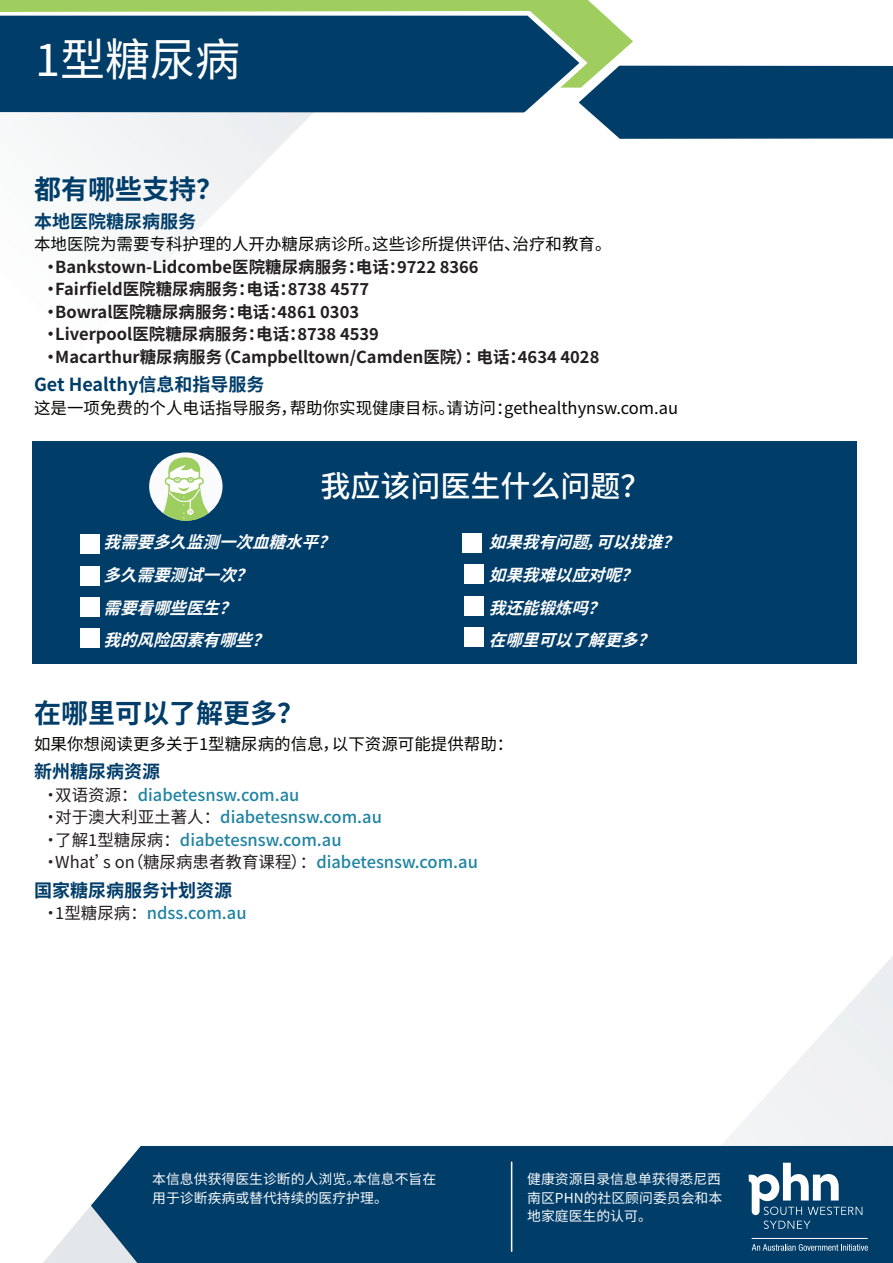
<style>
.page{position:relative;width:893px;height:1263px;background:#fff}
.page>*{position:absolute;margin:0;border:0;box-sizing:border-box;transform-origin:0 0}
.t1{font:45px "Noto Sans SC";color:#fff}
.t2{font:500 30px "Noto Sans SC";color:#fff}
.t3{font:700 27px "Noto Sans SC";color:#003d69}
.t4{font:700 18px "Noto Sans SC";color:#003d69}
.t5{font:700 16.5px "Noto Sans SC";color:#231f20}
.t6{font:16.5px "Noto Sans SC";color:#040503}
.t7{font:500 16.5px "Noto Sans SC";color:#2084a2}
.t8{font:italic 700 16.5px "Noto Sans SC";color:#fff}
.t9{font:16.5px "Noto Sans SC";color:#231f20}
.t10{font:13.8px/18.3px "Noto Sans SC";color:#fafbfb}
.s1{font-weight:400;color:#231f20}
.s2{font-weight:500;color:#2084a2}
</style>
<div class="page">
<svg style="left:721px;top:956px;width:172px;height:190px"></svg>
<svg style="left:43px;top:1206px;width:48px;height:57px"></svg>
<div style="left:91px;top:1146px;width:802px;height:117px;background:#003d69"></div>
<svg style="left:749px;top:1163px;width:113px;height:66px"></svg>
<svg style="left:752px;top:1244px;width:116px;height:7px"></svg>
<hr style="left:511px;top:1162px;width:1px;height:90px;background:#fff">
<svg style="left:33px;top:114px;width:279px;height:134px"></svg>
<div style="left:588px;top:66px;width:305px;height:73px;background:#003d69"></div>
<svg style="left:0;top:0;width:634px;height:88px"></svg>
<svg style="left:0;top:11px;width:588px;height:103px;fill:#003d69"></svg>
<div style="left:33px;top:441px;width:824px;height:222px;background:#003d69"></div>
<div style="left:149px;top:452px;width:74px;height:68px;background:#fbfbfd;border-radius:50%"></div>
<svg style="left:161px;top:456px;width:49px;height:65px"></svg>
<div style="left:80px;top:534px;width:20px;height:20px;background:#fff"></div>
<div style="left:80px;top:566px;width:20px;height:20px;background:#fff"></div>
<div style="left:80px;top:597px;width:20px;height:19px;background:#fff"></div>
<div style="left:80px;top:628px;width:20px;height:20px;background:#fff"></div>
<div style="left:462px;top:533px;width:20px;height:20px;background:#fff"></div>
<div style="left:464px;top:565px;width:19px;height:19px;background:#fff"></div>
<div style="left:464px;top:596px;width:19px;height:20px;background:#fff"></div>
<div style="left:464px;top:627px;width:19px;height:20px;background:#fff"></div>
<p class="t1" style="left:35px;top:34px;width:206px">1型糖尿病</p>
<p class="t3" style="left:34px;top:174px;width:190px">都有哪些支持？</p>
<p class="t4" style="left:34px;top:211px;width:163px">本地医院糖尿病服务</p>
<p class="t6" style="left:34px;top:235px;width:579px">本地医院为需要专科护理的人开办糖尿病诊所。这些诊所提供评估、治疗和教育。</p>
<p class="t5" style="left:43px;top:257px;width:438px">•Bankstown‑Lidcombe医院糖尿病服务：电话：9722 8366</p>
<p class="t5" style="left:43px;top:280px;width:328px">•Fairfield医院糖尿病服务：电话：8738 4577</p>
<p class="t5" style="left:43px;top:302px;width:318px">•Bowral医院糖尿病服务：电话：4861 0303</p>
<p class="t5" style="left:43px;top:325px;width:338px">•Liverpool医院糖尿病服务：电话：8738 4539</p>
<p class="t5" style="left:43px;top:347px;width:558px">•Macarthur糖尿病服务（Campbelltown/Camden医院）：电话：4634 4028</p>
<p class="t4" style="left:34px;top:374px;width:232px">Get Healthy信息和指导服务</p>
<p class="t6" style="left:34px;top:398px;width:646px">这是一项免费的个人电话指导服务，帮助你实现健康目标。请访问：gethealthynsw.com.au</p>
<p class="t2" style="left:320px;top:469px;width:332px">我应该问医生什么问题？</p>
<p class="t8" style="left:104px;top:533px;width:245px">我需要多久监测一次血糖水平？</p>
<p class="t8" style="left:104px;top:566px;width:163px">多久需要测试一次？</p>
<p class="t8" style="left:104px;top:598px;width:146px">需要看哪些医生？</p>
<p class="t8" style="left:104px;top:631px;width:179px">我的风险因素有哪些？</p>
<p class="t8" style="left:489px;top:533px;width:204px">如果我有问题，可以找谁？</p>
<p class="t8" style="left:489px;top:566px;width:163px">如果我难以应对呢？</p>
<p class="t8" style="left:489px;top:598px;width:130px">我还能锻炼吗？</p>
<p class="t8" style="left:489px;top:631px;width:179px">在哪里可以了解更多？</p>
<p class="t3" style="left:34px;top:697px;width:271px">在哪里可以了解更多？</p>
<p class="t6" style="left:34px;top:734px;width:481px">如果你想阅读更多关于1型糖尿病的信息，以下资源可能提供帮助：</p>
<p class="t4" style="left:34px;top:761px;width:127px">新州糖尿病资源</p>
<p class="t7" style="left:43px;top:785px;width:258px"><span class="s1">• 双语资源：</span>diabetesnsw.com.au</p>
<p class="t7" style="left:43px;top:808px;width:341px"><span class="s1">• 对于澳大利亚土著人：</span>diabetesnsw.com.au</p>
<p class="t7" style="left:43px;top:830px;width:301px"><span class="s1">• 了解1型糖尿病：</span>diabetesnsw.com.au</p>
<p class="t9" style="left:43px;top:853px;width:437px">• What’s on（糖尿病患者教育课程）：<span class="s2">diabetesnsw.com.au</span></p>
<p class="t4" style="left:34px;top:880px;width:199px">国家糖尿病服务计划资源</p>
<p class="t7" style="left:43px;top:904px;width:206px"><span class="s1">• 1型糖尿病：</span>ndss.com.au</p>
<p class="t10" style="left:152px;top:1170px;width:285px">本信息供获得医生诊断的人浏览。本信息不旨在用于诊断疾病或替代持续的医疗护理。</p>
<p class="t10" style="left:527px;top:1170px;width:197px;text-align:justify">健康资源目录信息单获得悉尼西南区PHN的社区顾问委员会和本地家庭医生的认可。</p>
</div>
